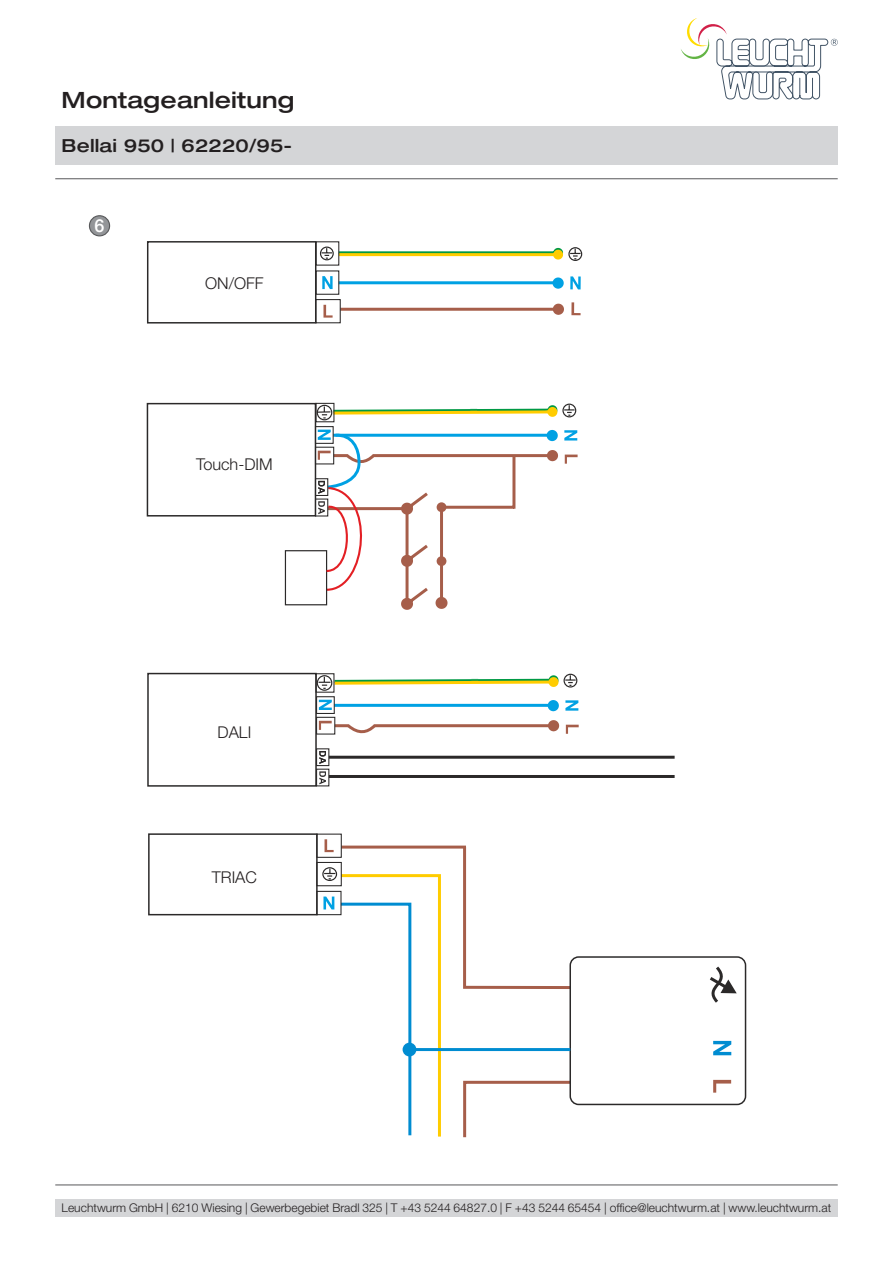
<style>
.page{position:relative;width:893px;height:1263px;background:#fff}
.page>*{position:absolute;margin:0;border:0;box-sizing:border-box;transform-origin:0 0}
.t1{font:500 expanded 22.5px "Helvetica Neue LT Pro";letter-spacing:.01em;color:#231f20}
.t2{font:500 expanded 18px "Helvetica Neue LT Pro";letter-spacing:.01em;color:#231f20}
.t3{font:500 18px "Helvetica Neue LT Pro";color:#fff}
.t4{font:300 16.2px "Helvetica Neue LT Pro";color:#231f20}
.t5{font:300 12px "Helvetica Neue LT Pro";color:#231f20}
</style>
<div class="page">
<div style="left:55px;top:126px;width:783px;height:39px;background:#d4d5d7"></div>
<div style="left:55px;top:1199px;width:783px;height:17px;background:#d4d5d7"></div>
<svg style="left:681px;top:18px;width:157px;height:81px"></svg>
<hr style="left:55px;top:1184px;width:783px;height:1px;background:#57585a">
<hr style="left:55px;top:178px;width:783px;height:1px;background:#57585a">
<div style="left:89px;top:216px;width:21px;height:20px;background:#939598;border-radius:50%"></div>
<div style="left:89px;top:215px;width:21px;height:21px;border:1px solid #57585a;border-radius:50%"></div>
<svg style="left:571px;top:302px;width:10px;height:13px"></svg>
<svg style="left:553px;top:304px;width:11px;height:11px"></svg>
<hr style="left:339px;top:281px;width:219px;height:3px;background:#00a1e3">
<svg style="left:553px;top:277px;width:11px;height:12px"></svg>
<svg style="left:570px;top:276px;width:11px;height:13px"></svg>
<hr style="left:340px;top:308px;width:215px;height:3px;background:#a65e4a">
<svg style="left:317px;top:748px;width:13px;height:39px"></svg>
<svg style="left:317px;top:673px;width:262px;height:62px"></svg>
<hr style="left:329px;top:756px;width:346px;height:3px;background:#2b2929">
<hr style="left:329px;top:775px;width:346px;height:3px;background:#2b2929">
<div style="left:147px;top:241px;width:169px;height:83px;border:1px solid #2b2929"></div>
<svg style="left:315px;top:270px;width:26px;height:54px"></svg>
<div style="left:316px;top:241px;width:23px;height:25px;border:1px solid #2b2929"></div>
<svg style="left:319px;top:246px;width:264px;height:16px"></svg>
<svg style="left:146px;top:402px;width:171px;height:385px"></svg>
<div style="left:285px;top:550px;width:42px;height:55px;border:1px solid #2b2929"></div>
<svg style="left:462px;top:847px;width:111px;height:142px"></svg>
<svg style="left:463px;top:1080px;width:110px;height:58px"></svg>
<div style="left:569px;top:956px;width:177px;height:149px;border:1px solid #2b2929;border-radius:8px"></div>
<hr style="left:410px;top:1048px;width:160px;height:3px;background:#008cd1">
<svg style="left:710px;top:966px;width:27px;height:37px"></svg>
<svg style="left:713px;top:1080px;width:18px;height:13px"></svg>
<svg style="left:713px;top:1041px;width:18px;height:14px"></svg>
<hr style="left:341px;top:845px;width:125px;height:3px;background:#a65e4a">
<div style="left:148px;top:833px;width:170px;height:82px;border:1px solid #2b2929"></div>
<svg style="left:316px;top:833px;width:126px;height:304px"></svg>
<svg style="left:314px;top:403px;width:264px;height:207px"></svg>
<h1 class="t1" style="left:62px;top:86px;width:234px">Montageanleitung</h1>
<h2 class="t2" style="left:62px;top:134px;width:232px">Bellai 950 | 62220/95-</h2>
<h2 class="t3" style="left:95px;top:215px;width:12px">6</h2>
<h3 class="t4" style="left:205px;top:273px;width:60px">ON/OFF</h3>
<h3 class="t4" style="left:196px;top:454px;width:78px">Touch-DIM</h3>
<h3 class="t4" style="left:218px;top:722px;width:35px">DALI</h3>
<h3 class="t4" style="left:212px;top:868px;width:47px">TRIAC</h3>
<p class="t5" style="left:62px;top:1200px;width:771px">Leuchtwurm GmbH | 6210 Wiesing | Gewerbegebiet Bradl 325 | T +43 5244 64827.0 | F +43 5244 65454 | office@leuchtwurm.at | www.leuchtwurm.at</p>
</div>
